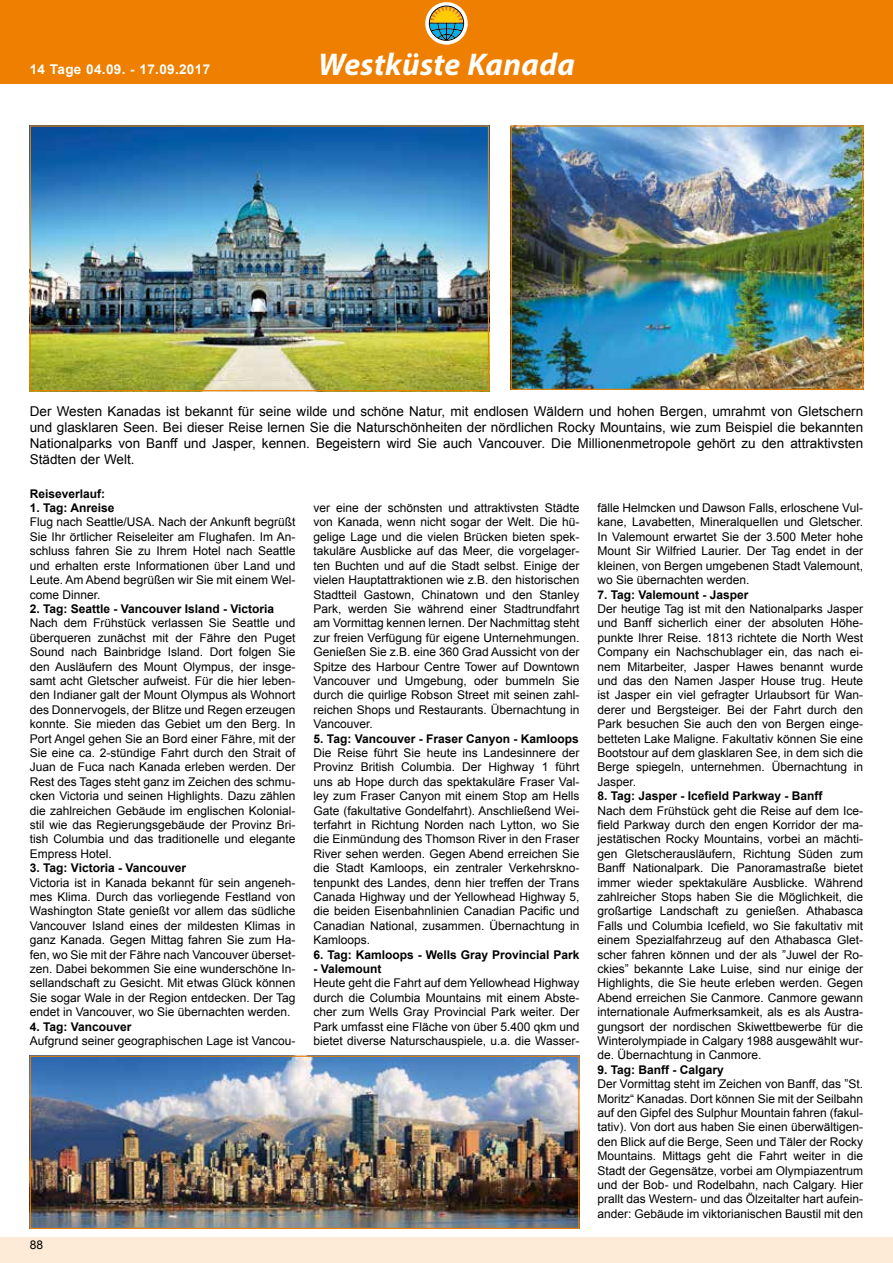
<style>
.page{position:relative;width:893px;height:1263px;background:#fff}
.page>*{position:absolute;margin:0;border:0;box-sizing:border-box;transform-origin:0 0}
.t1{font:italic 700 31.5px "Myriad Pro";letter-spacing:.01em;color:#fff}
.t2{font:13.5px/16.2px "Arial";color:#000;text-align:justify}
.t3{font:700 13.5px "Arial";letter-spacing:.025em;color:#fff}
.t4{font:12px/14.4px "Arial";color:#000;text-align:justify}
.t5{font:700 12px "Arial";color:#000}
</style>
<div class="page">
<div style="left:0;top:1237px;width:893px;height:26px;background:#feebd7"></div>
<div style="left:0;top:0;width:893px;height:84px;background:#ee7f00"></div>
<img style="left:32px;top:127px;width:455px;height:262px">
<div style="left:30px;top:125px;width:459px;height:266px;border:1px solid #ee7f00"></div>
<img style="left:513px;top:127px;width:348px;height:261px">
<div style="left:511px;top:125px;width:352px;height:265px;border:1px solid #ee7f00"></div>
<img style="left:32px;top:1058px;width:545px;height:169px">
<div style="left:30px;top:1056px;width:549px;height:173px;border:1px solid #ee7f00"></div>
<svg style="left:425px;top:2px;width:43px;height:43px"></svg>
<svg style="left:429px;top:6px;width:35px;height:35px"></svg>
<p class="t3" style="left:30px;top:61px;width:182px">14 Tage 04.09. - 17.09.2017</p>
<h1 class="t1" style="left:318px;top:44px;width:258px">Westküste Kanada</h1>
<p class="t2" style="left:30px;top:403px;width:835px">Der Westen Kanadas ist bekannt für seine wilde und schöne Natur, mit endlosen Wäldern und hohen Bergen, umrahmt von Gletschern und glasklaren Seen. Bei dieser Reise lernen Sie die Naturschönheiten der nördlichen Rocky Mountains, wie zum Beispiel die bekannten Nationalparks von Banff und Jasper, kennen. Begeistern wird Sie auch Vancouver. Die Millionenmetropole gehört zu den attraktivsten Städten der Welt.</p>
<p class="t5" style="left:30px;top:485px;width:77px">Reiseverlauf:</p>
<p class="t5" style="left:30px;top:500px;width:86px">1. Tag: Anreise</p>
<p class="t4" style="left:30px;top:515px;width:267px">Flug nach Seattle/USA. Nach der Ankunft begrüßt Sie Ihr örtlicher Reiseleiter am Flughafen. Im An&shy;schluss fahren Sie zu Ihrem Hotel nach Seattle und erhalten erste Informationen über Land und Leute. Am Abend begrüßen wir Sie mit einem Wel&shy;come Dinner.</p>
<p class="t5" style="left:30px;top:601px;width:246px">2. Tag: Seattle - Vancouver Island - Victoria</p>
<p class="t4" style="left:30px;top:616px;width:267px">Nach dem Frühstück verlassen Sie Seattle und überqueren zunächst mit der Fähre den Puget Sound nach Bainbridge Island. Dort folgen Sie den Ausläufern des Mount Olympus, der insge&shy;samt acht Gletscher aufweist. Für die hier leben&shy;den Indianer galt der Mount Olympus als Wohnort des Donnervogels, der Blitze und Regen erzeugen konnte. Sie mieden das Gebiet um den Berg. In Port Angel gehen Sie an Bord einer Fähre, mit der Sie eine ca. 2-stündige Fahrt durch den Strait of Juan de Fuca nach Kanada erleben werden. Der Rest des Tages steht ganz im Zeichen des schmu&shy;cken Victoria und seinen Highlights. Dazu zählen die zahlreichen Gebäude im englischen Kolonial&shy;stil wie das Regierungsgebäude der Provinz Bri&shy;tish Columbia und das traditionelle und elegante Empress Hotel.</p>
<p class="t5" style="left:30px;top:860px;width:158px">3. Tag: Victoria - Vancouver</p>
<p class="t4" style="left:30px;top:875px;width:267px">Victoria ist in Kanada bekannt für sein angeneh&shy;mes Klima. Durch das vorliegende Festland von Washington State genießt vor allem das südliche Vancouver Island eines der mildesten Klimas in ganz Kanada. Gegen Mittag fahren Sie zum Ha&shy;fen, wo Sie mit der Fähre nach Vancouver überset&shy;zen. Dabei bekommen Sie eine wunderschöne In&shy;sellandschaft zu Gesicht. Mit etwas Glück können Sie sogar Wale in der Region entdecken. Der Tag endet in Vancouver, wo Sie übernachten werden.</p>
<p class="t5" style="left:30px;top:1018px;width:103px">4. Tag: Vancouver</p>
<p class="t4" style="left:30px;top:1034px;width:267px">Aufgrund seiner geographischen Lage ist Vancou-</p>
<p class="t4" style="left:30px;top:1237px;width:15px">88</p>
<p class="t4" style="left:314px;top:501px;width:267px">ver eine der schönsten und attraktivsten Städte von Kanada, wenn nicht sogar der Welt. Die hü&shy;gelige Lage und die vielen Brücken bieten spek&shy;takuläre Ausblicke auf das Meer, die vorgelager&shy;ten Buchten und auf die Stadt selbst. Einige der vielen Hauptattraktionen wie z.B. den historischen Stadtteil Gastown, Chinatown und den Stanley Park, werden Sie während einer Stadtrundfahrt am Vormittag kennen lernen. Der Nachmittag steht zur freien Verfügung für eigene Unternehmungen.<br>Genießen Sie z.B. eine 360 Grad Aussicht von der Spitze des Harbour Centre Tower auf Downtown Vancouver und Umgebung, oder bummeln Sie durch die quirlige Robson Street mit seinen zahl&shy;reichen Shops und Restaurants. Übernachtung in Vancouver.</p>
<p class="t5" style="left:314px;top:730px;width:267px">5. Tag: Vancouver - Fraser Canyon - Kamloops</p>
<p class="t4" style="left:314px;top:746px;width:267px">Die Reise führt Sie heute ins Landesinnere der Provinz British Columbia. Der Highway 1 führt uns ab Hope durch das spektakuläre Fraser Val&shy;ley zum Fraser Canyon mit einem Stop am Hells Gate (fakultative Gondelfahrt). Anschließend Wei&shy;terfahrt in Richtung Norden nach Lytton, wo Sie die Einmündung des Thomson River in den Fraser River sehen werden. Gegen Abend erreichen Sie die Stadt Kamloops, ein zentraler Verkehrskno&shy;tenpunkt des Landes, denn hier treffen der Trans Canada Highway und der Yellowhead Highway 5, die beiden Eisenbahnlinien Canadian Pacific und Canadian National, zusammen. Übernachtung in Kamloops.</p>
<p class="t5" style="left:314px;top:946px;width:267px">6. Tag: Kamloops - Wells Gray Provincial Park</p>
<p class="t5" style="left:314px;top:961px;width:70px">- Valemount</p>
<p class="t4" style="left:314px;top:976px;width:267px">Heute geht die Fahrt auf dem Yellowhead Highway durch die Columbia Mountains mit einem Abste&shy;cher zum Wells Gray Provincial Park weiter. Der Park umfasst eine Fläche von über 5.400 qkm und bietet diverse Naturschauspiele, u.a. die Wasser-</p>
<p class="t4" style="left:597px;top:501px;width:267px">fälle Helmcken und Dawson Falls, erloschene Vul&shy;kane, Lavabetten, Mineralquellen und Gletscher.<br>In Valemount erwartet Sie der 3.500 Meter hohe Mount Sir Wilfried Laurier. Der Tag endet in der kleinen, von Bergen umgebenen Stadt Valemount, wo Sie übernachten werden.</p>
<p class="t5" style="left:597px;top:586px;width:153px">7. Tag: Valemount - Jasper</p>
<p class="t4" style="left:597px;top:602px;width:267px">Der heutige Tag ist mit den Nationalparks Jasper und Banff sicherlich einer der absoluten Höhe&shy;punkte Ihrer Reise. 1813 richtete die North West Company ein Nachschublager ein, das nach ei&shy;nem Mitarbeiter, Jasper Hawes benannt wurde und das den Namen Jasper House trug. Heute ist Jasper ein viel gefragter Urlaubsort für Wan&shy;derer und Bergsteiger. Bei der Fahrt durch den Park besuchen Sie auch den von Bergen einge&shy;betteten Lake Maligne. Fakultativ können Sie eine Bootstour auf dem glasklaren See, in dem sich die Berge spiegeln, unternehmen. Übernachtung in Jasper.</p>
<p class="t5" style="left:597px;top:788px;width:227px">8. Tag: Jasper - Icefield Parkway - Banff</p>
<p class="t4" style="left:597px;top:803px;width:267px">Nach dem Frühstück geht die Reise auf dem Ice&shy;field Parkway durch den engen Korridor der ma&shy;jestätischen Rocky Mountains, vorbei an mächti&shy;gen Gletscherausläufern, Richtung Süden zum Banff Nationalpark. Die Panoramastraße bietet immer wieder spektakuläre Ausblicke. Während zahlreicher Stops haben Sie die Möglichkeit, die großartige Landschaft zu genießen. Athabasca Falls und Columbia Icefield, wo Sie fakultativ mit einem Spezialfahrzeug auf den Athabasca Glet&shy;scher fahren können und der als ”Juwel der Ro&shy;ckies” bekannte Lake Luise, sind nur einige der Highlights, die Sie heute erleben werden. Gegen Abend erreichen Sie Canmore. Canmore gewann internationale Aufmerksamkeit, als es als Austra&shy;gungsort der nordischen Skiwettbewerbe für die Winterolympiade in Calgary 1988 ausgewählt wur&shy;de. Übernachtung in Canmore.</p>
<p class="t5" style="left:597px;top:1061px;width:128px">9. Tag: Banff - Calgary</p>
<p class="t4" style="left:597px;top:1077px;width:267px">Der Vormittag steht im Zeichen von Banff, das ”St.<br>Moritz“ Kanadas. Dort können Sie mit der Seilbahn auf den Gipfel des Sulphur Mountain fahren (fakul&shy;tativ). Von dort aus haben Sie einen überwältigen&shy;den Blick auf die Berge, Seen und Täler der Rocky Mountains. Mittags geht die Fahrt weiter in die Stadt der Gegensätze, vorbei am Olympiazentrum und der Bob- und Rodelbahn, nach Calgary. Hier prallt das Western- und das Ölzeitalter hart aufein&shy;ander: Gebäude im viktorianischen Baustil mit den</p>
</div>
